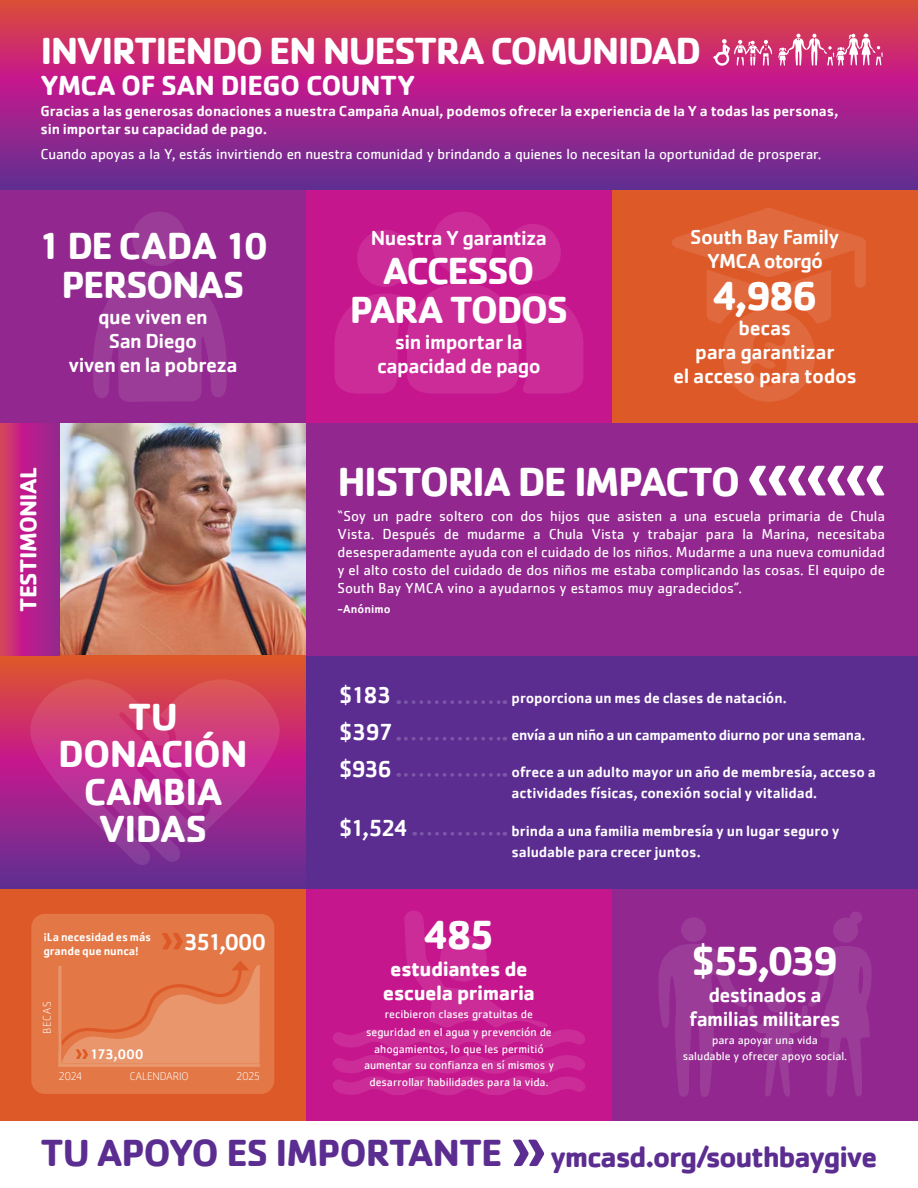
<style>
.page{position:relative;width:918px;height:1188px;background:#fff}
.page>*{position:absolute;margin:0;border:0;box-sizing:border-box;transform-origin:0 0}
.t1{font:700 42px "Cachet";letter-spacing:-.05em;color:#fff}
.t2{font:700 39px/39px "Cachet";letter-spacing:-.04em;color:#fff;text-align:center}
.t3{font:700 39px/37.5px "Cachet";letter-spacing:-.02em;color:#fff;text-align:center}
.t4{font:700 30px "Cachet";letter-spacing:-.05em;color:#5c2d91}
.t5{font:700 28.5px "Cachet";letter-spacing:-.02em;color:#fff}
.t6{font:500 24px "Cachet";letter-spacing:-.075em;color:#fff}
.t7{font:700 24px "Cachet";letter-spacing:-.025em;color:#fff}
.t8{font:500 21px/24px "Cachet";letter-spacing:-.025em;color:#fff;text-align:center}
.t9{font:700 21px/24px "Cachet";letter-spacing:-.025em;color:#fff;text-align:center}
.t10{font:15px/18px "Cachet";letter-spacing:-.01em;color:#fff;text-align:justify}
.t11{font:500 15px/21px "Cachet";letter-spacing:-.01em;color:#fff}
.t12{font:500 14.4px "Cachet";letter-spacing:-.035em;color:#fff}
.t13{font:12px/16.5px "Cachet";color:#fff;text-align:center}
.t14{font:500 12px/13.5px "Cachet";letter-spacing:-.005em;color:#fff}
.t15{font:200 11.55px "Cachet Pro";letter-spacing:-.01em;color:#fff}
.s1{font-size:39px}
</style>
<div class="page">
<img style="left:66px;top:423px;width:240px;height:233px">
<svg style="left:0;top:0;width:918px;height:190px;background:#aa2a7c"></svg>
<div style="left:306px;top:190px;width:306px;height:233px;background:#c6168d"></div>
<div style="left:0;top:190px;width:306px;height:233px;background:#92278f"></div>
<div style="left:612px;top:190px;width:306px;height:233px;background:#dd5928"></div>
<div style="left:306px;top:888px;width:306px;height:233px;background:#c6168d"></div>
<div style="left:0;top:888px;width:306px;height:233px;background:#dd5928"></div>
<div style="left:612px;top:888px;width:306px;height:233px;background:#92278f"></div>
<svg style="left:0;top:656px;width:306px;height:233px;background:#a3346f"></svg>
<div style="left:306px;top:656px;width:612px;height:233px;background:#5c2d91"></div>
<div style="left:306px;top:423px;width:612px;height:233px;background:#92278f"></div>
<svg style="left:59px;top:423px;width:7px;height:233px;background:#bea2aa"></svg>
<svg style="left:27px;top:673px;width:256px;height:192px;background:#b63581"></svg>
<div style="left:132px;top:212px;width:54px;height:54px;background:#9c3c99;border-radius:50%"></div>
<svg style="left:93px;top:272px;width:134px;height:130px"></svg>
<svg style="left:672px;top:208px;width:194px;height:194px"></svg>
<div style="left:357px;top:230px;width:56px;height:57px;background:#cb2c98;border-radius:50%"></div>
<div style="left:432px;top:212px;width:62px;height:63px;background:#cb2c98;border-radius:50%"></div>
<div style="left:505px;top:224px;width:56px;height:57px;background:#cb2c98;border-radius:50%"></div>
<svg style="left:335px;top:283px;width:248px;height:111px"></svg>
<svg style="left:658px;top:912px;width:214px;height:185px"></svg>
<svg style="left:333px;top:911px;width:252px;height:184px"></svg>
<div style="left:440px;top:935px;width:47px;height:47px;background:#cb2c98;border-radius:50%"></div>
<svg style="left:778px;top:33px;width:105px;height:33px"></svg>
<svg style="left:713px;top:39px;width:59px;height:27px"></svg>
<div style="left:31px;top:914px;width:243px;height:180px;background:#e37745;border-radius:14px"></div>
<svg style="left:58px;top:961px;width:202px;height:106px"></svg>
<svg style="left:162px;top:933px;width:21px;height:16px"></svg>
<svg style="left:749px;top:466px;width:135px;height:29px"></svg>
<svg style="left:0;top:423px;width:59px;height:233px;background:#b82782"></svg>
<svg style="left:513px;top:1140px;width:31px;height:26px"></svg>
<svg style="left:406px;top:737px;width:99px;height:4px"></svg>
<svg style="left:406px;top:773px;width:99px;height:4px"></svg>
<svg style="left:422px;top:832px;width:83px;height:4px"></svg>
<svg style="left:406px;top:700px;width:99px;height:4px"></svg>
<h2 class="t2" style="left:40px;top:30px;width:662px">INVIRTIENDO EN NUESTRA COMUNIDAD</h2>
<h3 class="t5" style="left:40px;top:67px;width:376px">YMCA OF SAN DIEGO COUNTY</h3>
<p class="t11" style="left:40px;top:102px;width:799px;line-height:18px">Gracias a las generosas donaciones a nuestra Campaña Anual, podemos ofrecer la experiencia de la Y a todas las personas, sin importar su capacidad de pago.</p>
<p class="t10" style="left:40px;top:145px;width:782px">Cuando apoyas a la Y, estás invirtiendo en nuestra comunidad y brindando a quienes lo necesitan la oportunidad de prosperar.</p>
<h2 class="t2" style="left:38px;top:225px;width:232px">1 DE CADA 10<br>PERSONAS</h2>
<h3 class="t8" style="left:69px;top:304px;width:171px">que viven en<br>San Diego<br>viven en la pobreza</h3>
<h3 class="t7" style="left:13px;top:612px;width:146px;rotate:-90deg">TESTIMONIAL</h3>
<h2 class="t3" style="left:58px;top:696px;width:191px">TU<br>DONACIÓN<br>CAMBIA<br>VIDAS</h2>
<p class="t14" style="left:43px;top:930px;width:109px">¡La necesidad es más grande que nunca!</p>
<p class="t15" style="left:40px;top:1034px;width:34px;rotate:-90deg">BECAS</p>
<p class="t12" style="left:90px;top:1045px;width:55px">173,000</p>
<h3 class="t6" style="left:184px;top:927px;width:84px">351,000</h3>
<p class="t15" style="left:59px;top:1070px;width:24px">2024</p>
<p class="t15" style="left:130px;top:1070px;width:60px">CALENDARIO</p>
<p class="t15" style="left:237px;top:1070px;width:25px">2025</p>
<h3 class="t8" style="left:371px;top:226px;width:178px">Nuestra Y garantiza</h3>
<h2 class="t2" style="left:350px;top:250px;width:220px">ACCESSO<br>PARA TODOS</h2>
<h3 class="t8" style="left:377px;top:329px;width:165px">sin importar la capacidad de pago</h3>
<h3 class="t8" style="left:690px;top:224px;width:151px">South Bay Family<br>YMCA otorgó</h3>
<h1 class="t1" style="left:712px;top:268px;width:108px">4,986</h1>
<h3 class="t8" style="left:673px;top:316px;width:186px">becas<br>para garantizar<br>el acceso para todos</h3>
<h1 class="t1" style="left:338px;top:454px;width:405px">HISTORIA DE IMPACTO</h1>
<p class="t10" style="left:338px;top:507px;width:549px">“Soy un padre soltero con dos hijos que asisten a una escuela primaria de Chula Vista. Después de mudarme a Chula Vista y trabajar para la Marina, necesitaba desesperadamente ayuda con el cuidado de los niños. Mudarme a una nueva comunidad y el alto costo del cuidado de dos niños me estaba complicando las cosas. El equipo de South Bay YMCA vino a ayudarnos y estamos muy agradecidos”.</p>
<p class="t14" style="left:338px;top:602px;width:55px">-Anónimo</p>
<h3 class="t6" style="left:339px;top:680px;width:54px">$183</h3>
<p class="t11" style="left:512px;top:687px;width:277px">proporciona un mes de clases de natación.</p>
<h3 class="t6" style="left:339px;top:717px;width:56px">$397</h3>
<p class="t11" style="left:512px;top:724px;width:356px">envía a un niño a un campamento diurno por una semana.</p>
<h3 class="t6" style="left:339px;top:755px;width:55px">$936</h3>
<p class="t11" style="left:512px;top:762px;width:366px">ofrece a un adulto mayor un año de membresía, acceso a actividades físicas, conexión social y vitalidad.</p>
<h3 class="t6" style="left:339px;top:813px;width:71px">$1,524</h3>
<p class="t11" style="left:512px;top:820px;width:329px">brinda a una familia membresía y un lugar seguro y saludable para crecer juntos.</p>
<h1 class="t1" style="left:423px;top:908px;width:74px">485</h1>
<h3 class="t9" style="left:383px;top:957px;width:154px">estudiantes de escuela primaria</h3>
<p class="t13" style="left:366px;top:1005px;width:187px;line-height:18px">recibieron clases gratuitas de seguridad en el agua y prevención de</p>
<p class="t13" style="left:364px;top:1040px;width:191px">ahogamientos, lo que les permitió aumentar su confianza en sí mismos y desarrollar habilidades para la vida.</p>
<h1 class="t1" style="left:691px;top:934px;width:149px">$55,039</h1>
<h3 class="t8" style="left:689px;top:982px;width:153px">destinados a familias militares</h3>
<p class="t13" style="left:683px;top:1031px;width:166px">para apoyar una vida<br>saludable y ofrecer apoyo social.</p>
<h3 class="t4" style="left:40px;top:1137px;width:838px"><span class="s1">TU APOYO ES IMPORTANTE</span> ymcasd.org/southbaygive</h3>
</div>
